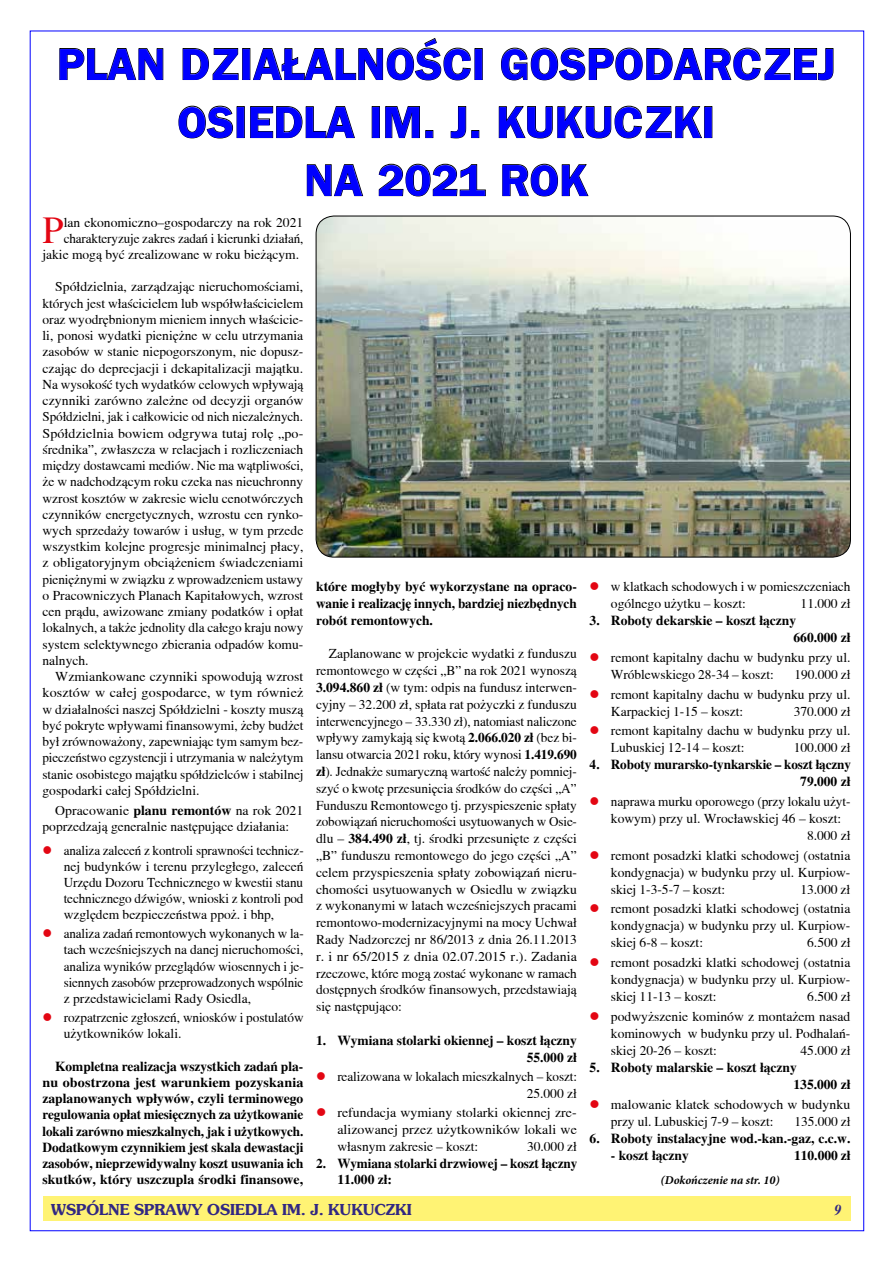
<style>
.page{position:relative;width:893px;height:1263px;background:#fff}
.page>*{position:absolute;margin:0;border:0;box-sizing:border-box;transform-origin:0 0}
.t1{font:700 45px/58.1px "Frankfurt Gothic";color:#00f;text-align:center}
.t2{font:37.95px "Toronto";color:#e30613}
.t3{font:700 15px "Southern";color:#312783}
.t4{font:italic 700 15px "Times New Roman";color:#312783}
.t5{font:13.5px/16.2px "Toronto";color:#000;text-align:justify}
.t6{font:700 13.5px/16.2px "Toronto";color:#000}
.t7{font:italic 700 12px "Minion Pro";color:#000}
.s1{font-weight:700}
.s2{color:#e30613}
</style>
<div class="page">
<div style="left:43px;top:1196px;width:807px;height:24px;background:#fff374"></div>
<svg style="left:59px;top:48px;width:104px;height:32px"></svg>
<svg style="left:182px;top:48px;width:57px;height:32px"></svg>
<div style="left:242px;top:48px;width:8px;height:32px;border:1px solid #000"></div>
<svg style="left:253px;top:38px;width:218px;height:43px"></svg>
<svg style="left:501px;top:48px;width:333px;height:33px"></svg>
<svg style="left:178px;top:106px;width:55px;height:33px"></svg>
<div style="left:237px;top:106px;width:8px;height:32px;border:1px solid #000"></div>
<svg style="left:250px;top:106px;width:105px;height:32px"></svg>
<div style="left:372px;top:106px;width:8px;height:32px;border:1px solid #000"></div>
<svg style="left:385px;top:106px;width:35px;height:32px"></svg>
<div style="left:425px;top:130px;width:8px;height:8px;border:1px solid #000"></div>
<svg style="left:451px;top:106px;width:15px;height:33px"></svg>
<div style="left:471px;top:130px;width:8px;height:8px;border:1px solid #000"></div>
<svg style="left:499px;top:106px;width:203px;height:33px"></svg>
<div style="left:704px;top:106px;width:8px;height:32px;border:1px solid #000"></div>
<svg style="left:307px;top:164px;width:56px;height:32px"></svg>
<svg style="left:378px;top:164px;width:108px;height:33px"></svg>
<svg style="left:502px;top:164px;width:87px;height:33px"></svg>
<img style="left:316px;top:216px;width:534px;height:341px">
<h1 class="t1" style="left:57px;top:35px;width:780px">PLAN DZIAŁALNOŚCI GOSPODARCZEJ<br>OSIEDLA IM. J. KUKUCZKI<br>NA 2021 ROK</h1>
<h2 class="t2" style="left:43px;top:209px;width:23px">P</h2>
<p class="t5" style="left:64px;top:214px;width:241px">lan ekonomiczno–gospodarczy na rok 2021</p>
<p class="t5" style="left:64px;top:230px;width:241px">charakteryzuje zakres zadań i kierunki działań,</p>
<p class="t5" style="left:43px;top:246px;width:258px">jakie mogą być zrealizowane w roku bieżącym.</p>
<p class="t5" style="left:43px;top:279px;width:262px;text-indent:13px">Spółdzielnia, zarządzając nieruchomościami, których jest właścicielem lub współwłaścicielem oraz wyodrębnionym mieniem innych właścicie&shy;li, ponosi wydatki pieniężne w celu utrzymania zasobów w stanie niepogorszonym, nie dopusz&shy;czając do deprecjacji i dekapitalizacji majątku.<br>Na wysokość tych wydatków celowych wpływają czynniki zarówno zależne od decyzji organów Spółdzielni, jak i całkowicie od nich niezależnych.<br>Spółdzielnia bowiem odgrywa tutaj rolę „po&shy;średnika”, zwłaszcza w relacjach i rozliczeniach między dostawcami mediów. Nie ma wątpliwości, że w nadchodzącym roku czeka nas nieuchronny wzrost kosztów w zakresie wielu cenotwórczych czynników energetycznych, wzrostu cen rynko&shy;wych sprzedaży towarów i usług, w tym przede wszystkim kolejne progresje minimalnej płacy, z obligatoryjnym obciążeniem świadczeniami pieniężnymi w związku z wprowadzeniem ustawy o Pracowniczych Planach Kapitałowych, wzrost cen prądu, awizowane zmiany podatków i opłat lokalnych, a także jednolity dla całego kraju nowy system selektywnego zbierania odpadów komu&shy;nalnych.</p>
<p class="t5" style="left:43px;top:668px;width:262px;text-indent:13px">Wzmiankowane czynniki spowodują wzrost kosztów w całej gospodarce, w tym również w działalności naszej Spółdzielni - koszty muszą być pokryte wpływami finansowymi, żeby budżet był zrównoważony, zapewniając tym samym bez&shy;pieczeństwo egzystencji i utrzymania w należytym stanie osobistego majątku spółdzielców i stabilnej gospodarki całej Spółdzielni.</p>
<p class="t5" style="left:43px;top:802px;width:262px;text-indent:13px">Opracowanie <span class="s1">planu remontów</span> na rok 2021 poprzedzają generalnie następujące działania:</p>
<p class="t5" style="left:64px;top:842px;width:241px;text-indent:-21px"><span class="s2">●</span> analiza zaleceń z kontroli sprawności technicz&shy;nej budynków i terenu przyległego, zaleceń Urzędu Dozoru Technicznego w kwestii stanu technicznego dźwigów, wnioski z kontroli pod względem bezpieczeństwa ppoż. i bhp,</p>
<p class="t5" style="left:64px;top:925px;width:242px;text-indent:-21px"><span class="s2">●</span> analiza zadań remontowych wykonanych w la&shy;tach wcześniejszych na danej nieruchomości, analiza wyników przeglądów wiosennych i je&shy;siennych zasobów przeprowadzonych wspólnie z przedstawicielami Rady Osiedla,</p>
<p class="t5" style="left:64px;top:1009px;width:241px;text-indent:-21px"><span class="s2">●</span> rozpatrzenie zgłoszeń, wniosków i postulatów użytkowników lokali.</p>
<p class="t6" style="left:43px;top:1058px;width:262px;text-align:justify;text-indent:13px">Kompletna realizacja wszystkich zadań pla&shy;nu obostrzona jest warunkiem pozyskania zaplanowanych wpływów, czyli terminowego regulowania opłat miesięcznych za użytkowanie lokali zarówno mieszkalnych, jak i użytkowych.<br>Dodatkowym czynnikiem jest skala dewastacji zasobów, nieprzewidywalny koszt usuwania ich skutków, który uszczupla środki finansowe,</p>
<p class="t5" style="left:611px;top:578px;width:241px;line-height:17.1px;text-indent:-21px"><span class="s2">●</span> w klatkach schodowych i w pomieszczeniach ogólnego użytku – koszt:</p>
<p class="t6" style="left:316px;top:578px;width:262px;line-height:16.8px;text-align:justify">które mogłyby być wykorzystane na opraco&shy;wanie i realizację innych, bardziej niezbędnych robót remontowych.</p>
<p class="t5" style="left:316px;top:645px;width:262px;line-height:16.8px;text-indent:13px">Zaplanowane w projekcie wydatki z funduszu remontowego w części „B” na rok 2021 wynoszą <span class="s1">3.094.860 zł</span> (w tym: odpis na fundusz interwen&shy;cyjny – 32.200 zł, spłata rat pożyczki z funduszu interwencyjnego – 33.330 zł), natomiast naliczone wpływy zamykają się kwotą <span class="s1">2.066.020 zł</span> (bez bi&shy;lansu otwarcia 2021 roku, który wynosi <span class="s1">1.419.690 zł</span>). Jednakże sumaryczną wartość należy pomniej&shy;szyć o kwotę przesunięcia środków do części „A” Funduszu Remontowego tj. przyspieszenie spłaty zobowiązań nieruchomości usytuowanych w Osie&shy;dlu – <span class="s1">384.490 zł</span>, tj. środki przesunięte z części „B” funduszu remontowego do jego części „A” celem przyspieszenia spłaty zobowiązań nieru&shy;chomości usytuowanych w Osiedlu w związku z wykonanymi w latach wcześniejszych pracami remontowo-modernizacyjnymi na mocy Uchwał Rady Nadzorczej nr 86/2013 z dnia 26.11.2013 r. i nr 65/2015 z dnia 02.07.2015 r.). Zadania rzeczowe, które mogą zostać wykonane w ramach dostępnych środków finansowych, przedstawiają się następująco:</p>
<p class="t6" style="left:316px;top:1032px;width:262px;line-height:16.8px;text-align:right">1. Wymiana stolarki okiennej – koszt łączny<br>55.000 zł</p>
<p class="t5" style="left:316px;top:1068px;width:263px;line-height:16.8px;text-align:right"><span class="s2">●</span> realizowana w lokalach mieszkalnych – koszt:<br>25.000 zł</p>
<p class="t5" style="left:337px;top:1104px;width:241px;line-height:16.8px;text-indent:-21px"><span class="s2">●</span> refundacja wymiany stolarki okiennej zre&shy;alizowanej przez użytkowników lokali we własnym zakresie – koszt:</p>
<p class="t5" style="left:801px;top:595px;width:51px">11.000 zł</p>
<p class="t6" style="left:793px;top:612px;width:58px;line-height:17.1px;text-indent:-204px">3. Roboty dekarskie – koszt łączny<br>660.000 zł</p>
<p class="t5" style="left:611px;top:649px;width:241px;line-height:17.1px;text-indent:-21px"><span class="s2">●</span> remont kapitalny dachu w budynku przy ul.<br>Wróblewskiego 28-34 – koszt:</p>
<p class="t5" style="left:795px;top:666px;width:57px">190.000 zł</p>
<p class="t5" style="left:611px;top:685px;width:241px;line-height:17.1px;text-indent:-21px"><span class="s2">●</span> remont kapitalny dachu w budynku przy ul.<br>Karpackiej 1-15 – koszt:</p>
<p class="t5" style="left:794px;top:703px;width:58px">370.000 zł</p>
<p class="t5" style="left:611px;top:722px;width:241px;line-height:17.1px;text-indent:-21px"><span class="s2">●</span> remont kapitalny dachu w budynku przy ul.<br>Lubuskiej 12-14 – koszt:</p>
<p class="t5" style="left:794px;top:739px;width:58px">100.000 zł</p>
<p class="t6" style="left:590px;top:756px;width:263px;line-height:17.1px;text-align:right">4. Roboty murarsko-tynkarskie – koszt łączny<br>79.000 zł</p>
<p class="t5" style="left:590px;top:793px;width:262px"><span class="s2">●</span> naprawa murku oporowego (przy lokalu użyt-</p>
<p class="t5" style="left:611px;top:810px;width:232px">kowym) przy ul. Wrocławskiej 46 – koszt:</p>
<p class="t5" style="left:807px;top:827px;width:45px">8.000 zł</p>
<p class="t5" style="left:611px;top:846px;width:241px;line-height:17.1px;text-indent:-21px"><span class="s2">●</span> remont posadzki klatki schodowej (ostatnia kondygnacja) w budynku przy ul. Kurpiow&shy;skiej 1-3-5-7 – koszt:</p>
<p class="t5" style="left:800px;top:881px;width:51px">13.000 zł</p>
<p class="t5" style="left:611px;top:900px;width:241px;line-height:17.1px;text-indent:-21px"><span class="s2">●</span> remont posadzki klatki schodowej (ostatnia kondygnacja) w budynku przy ul. Kurpiow&shy;skiej 6-8 – koszt:</p>
<p class="t5" style="left:807px;top:935px;width:45px">6.500 zł</p>
<p class="t5" style="left:611px;top:954px;width:241px;line-height:17.1px;text-indent:-21px"><span class="s2">●</span> remont posadzki klatki schodowej (ostatnia kondygnacja) w budynku przy ul. Kurpiow&shy;skiej 11-13 – koszt:</p>
<p class="t5" style="left:807px;top:988px;width:45px">6.500 zł</p>
<p class="t5" style="left:611px;top:1007px;width:241px;line-height:17.1px;text-indent:-21px"><span class="s2">●</span> podwyższenie kominów z montażem nasad kominowych w budynku przy ul. Podhalań&shy;skiej 20-26 – koszt:</p>
<p class="t5" style="left:800px;top:1042px;width:51px">45.000 zł</p>
<p class="t6" style="left:793px;top:1058px;width:58px;line-height:17.1px;text-indent:-204px">5. Roboty malarskie – koszt łączny<br>135.000 zł</p>
<p class="t5" style="left:611px;top:1095px;width:241px;line-height:17.1px;text-indent:-21px"><span class="s2">●</span> malowanie klatek schodowych w budynku przy ul. Lubuskiej 7-9 – koszt:</p>
<p class="t5" style="left:794px;top:1113px;width:58px">135.000 zł</p>
<p class="t6" style="left:590px;top:1130px;width:262px">6. Roboty instalacyjne wod.-kan.-gaz, c.c.w.</p>
<p class="t6" style="left:611px;top:1147px;width:79px">- koszt łączny</p>
<p class="t6" style="left:794px;top:1147px;width:58px">110.000 zł</p>
<p class="t5" style="left:527px;top:1138px;width:51px">30.000 zł</p>
<p class="t6" style="left:337px;top:1154px;width:241px;line-height:16.8px;text-indent:-21px">2. Wymiana stolarki drzwiowej – koszt łączny<br>11.000 zł:</p>
<p class="t7" style="left:660px;top:1171px;width:121px">(Dokończenie na str. 10)</p>
<p class="t3" style="left:51px;top:1200px;width:362px">WSPÓLNE SPRAWY OSIEDLA IM. J. KUKUCZKI</p>
<p class="t4" style="left:834px;top:1200px;width:9px">9</p>
</div>
